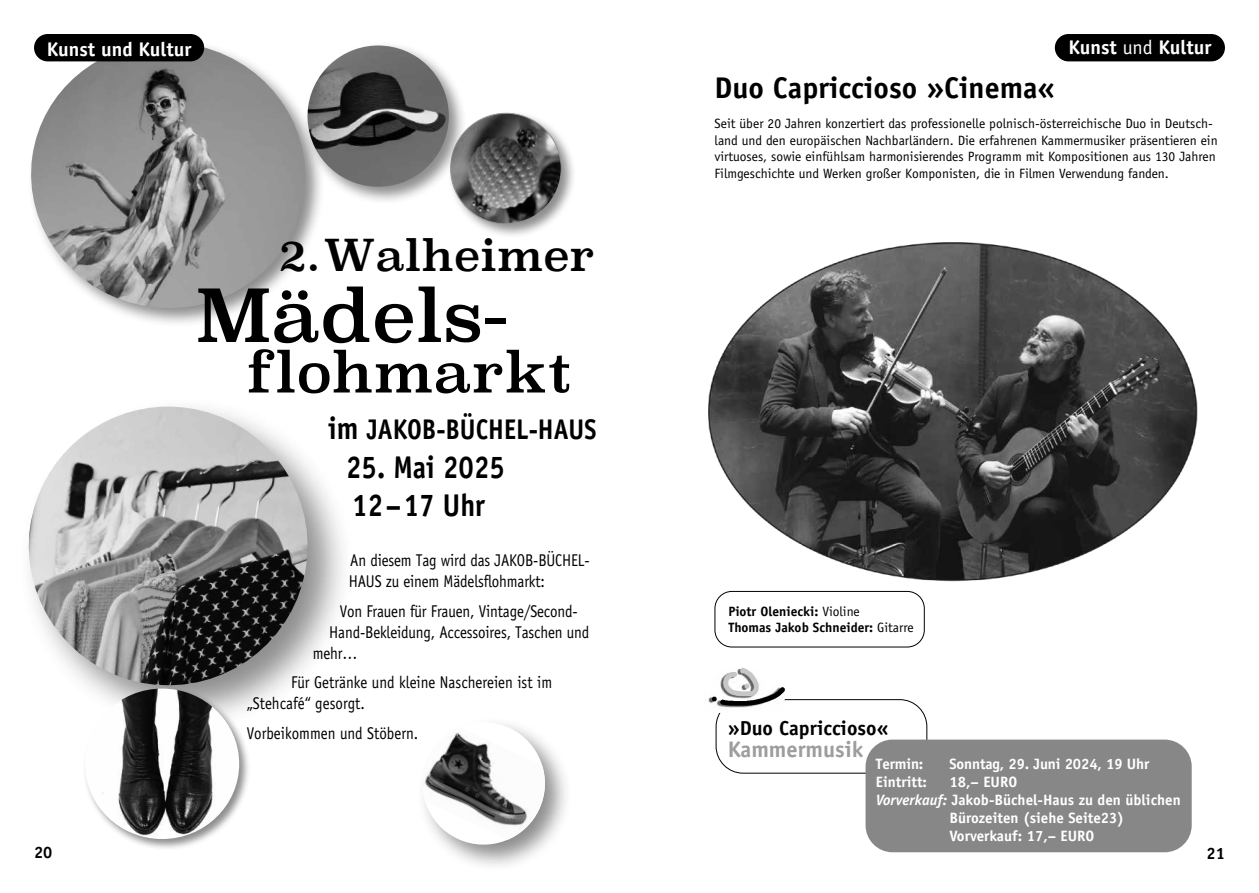
<style>
.page{position:relative;width:1259px;height:893px;background:#fff}
.page>*{position:absolute;margin:0;border:0;box-sizing:border-box;transform-origin:0 0}
.t1{font:72px "Superclarendon";color:#000}
.t2{font:55.5px "Superclarendon";color:#000}
.t3{font:42.9px "Superclarendon";color:#000}
.t4{font:700 31.5px/38.5px "Officina Sans";color:#000;scale:.88 1}
.t5{font:700 30px "Officina Sans";color:#000}
.t6{font:700 28.5px "Officina Sans";color:#000;scale:.88 1}
.t7{font:700 22.5px "Officina Sans";color:#9d9d9c}
.t8{font:700 20.25px "Officina Sans";color:#000}
.t9{font:700 19.8px "Officina Sans";color:#fff}
.t10{font:17.1px/21px "Officina Sans";letter-spacing:-.01em;color:#000;scale:.88 1}
.t11{font:700 16.5px "Officina Sans";color:#000}
.t12{font:700 15px "Officina Sans";color:#fff}
.t13{font:13.5px/16.5px "Officina Sans";color:#000}
.t14{font:700 13.5px/16.5px "Officina Sans";color:#000}
.s1{font-weight:400}
.s2{font-size:31.5px}
.s3{font-style:italic}
</style>
<div class="page">
<img style="left:708px;top:242px;width:490px;height:349px">
<div style="left:715px;top:699px;width:212px;height:74px;border:1px solid #000;border-radius:27px"></div>
<div style="left:865px;top:740px;width:326px;height:112px;background:#878787;border-radius:27px"></div>
<img style="left:708px;top:687px;width:78px;height:21px">
<img style="left:709px;top:687px;width:60px;height:13px">
<img style="left:717px;top:668px;width:45px;height:31px">
<div style="left:714px;top:591px;width:210px;height:56px;border:1px solid #000;border-radius:17px"></div>
<div style="left:448px;top:110px;width:129px;height:129px;background:#000;opacity:.45"></div>
<svg style="left:448px;top:110px;width:120px;height:121px"></svg>
<div style="left:416px;top:716px;width:157px;height:156px;background:#000;opacity:.45"></div>
<svg style="left:416px;top:716px;width:137px;height:137px"></svg>
<img style="left:421px;top:727px;width:125px;height:113px">
<div style="left:303px;top:41px;width:164px;height:164px;background:#000;opacity:.45"></div>
<img style="left:325px;top:46px;width:126px;height:143px">
<div style="left:19px;top:396px;width:336px;height:336px;background:#000;opacity:.45"></div>
<img style="left:20px;top:407px;width:297px;height:288px">
<div style="left:27px;top:38px;width:298px;height:290px;background:#000;opacity:.45"></div>
<img style="left:27px;top:43px;width:287px;height:274px">
<div style="left:83px;top:686px;width:168px;height:164px;background:#000;opacity:.45"></div>
<img style="left:85px;top:689px;width:154px;height:150px">
<div style="left:34px;top:34px;width:170px;height:27px;background:#000;border-radius:14px"></div>
<div style="left:1054px;top:34px;width:171px;height:27px;background:#000;border-radius:14px"></div>
<h3 class="t9" style="left:47px;top:36px;width:146px">Kunst und Kultur</h3>
<h3 class="t9" style="left:1068px;top:35px;width:144px">Kunst <span class="s1">und</span> Kultur</h3>
<h3 class="t3" style="left:278px;top:227px;width:318px">2.Walheimer</h3>
<h1 class="t1" style="left:196px;top:267px;width:313px">Mädels-</h1>
<h2 class="t2" style="left:247px;top:335px;width:326px">flohmarkt</h2>
<h3 class="t6" style="left:328px;top:412px;width:306px"><span class="s2">im</span> JAKOB-BÜCHEL-HAUS</h3>
<h3 class="t4" style="left:346px;top:448px;width:182px">25. Mai 2025<br>12 –17 Uhr</h3>
<p class="t10" style="left:349px;top:550px;width:275px">An diesem Tag wird das JAKOB-BÜCHEL-<br>HAUS zu einem Mädelsflohmarkt:</p>
<p class="t10" style="left:340px;top:600px;width:272px">Von Frauen für Frauen, Vintage/Second-</p>
<p class="t10" style="left:329px;top:621px;width:297px">Hand-Bekleidung, Accessoires, Taschen und</p>
<p class="t10" style="left:313px;top:642px;width:52px">mehr…</p>
<p class="t10" style="left:247px;top:672px;width:349px;text-indent:44px">Für Getränke und kleine Naschereien ist im „Stehcafé“ gesorgt.</p>
<p class="t10" style="left:247px;top:722px;width:194px">Vorbeikommen und Stöbern.</p>
<h3 class="t5" style="left:714px;top:69px;width:342px">Duo Capriccioso »Cinema«</h3>
<p class="t13" style="left:714px;top:115px;width:505px">Seit über 20 Jahren konzertiert das professionelle polnisch-österreichische Duo in Deutsch&shy;land und den europäischen Nachbarländern. Die erfahrenen Kammermusiker präsentieren ein virtuoses, sowie einfühlsam harmonisierendes Programm mit Kompositionen aus 130 Jahren Filmgeschichte und Werken großer Komponisten, die in Filmen Verwendung fanden.</p>
<p class="t14" style="left:728px;top:602px;width:187px">Piotr Oleniecki: <span class="s1">Violine<br></span>Thomas Jakob Schneider: <span class="s1">Gitarre</span></p>
<h3 class="t8" style="left:727px;top:715px;width:162px">»Duo Capriccioso«</h3>
<h3 class="t7" style="left:727px;top:735px;width:137px">Kammermusik</h3>
<p class="t12" style="left:876px;top:755px;width:49px">Termin:</p>
<p class="t12" style="left:949px;top:755px;width:201px">Sonntag, 29. Juni 2024, 19 Uhr</p>
<p class="t12" style="left:876px;top:773px;width:53px">Eintritt:</p>
<p class="t12" style="left:949px;top:773px;width:69px">18,– EURO</p>
<p class="t12" style="left:876px;top:791px;width:306px"><span class="s3">Vorverkauf:</span> Jakob-Büchel-Haus zu den üblichen</p>
<p class="t12" style="left:949px;top:809px;width:176px">Bürozeiten (siehe Seite23)</p>
<p class="t12" style="left:949px;top:827px;width:147px">Vorverkauf: 17,– EURO</p>
<p class="t11" style="left:34px;top:842px;width:20px">20</p>
<p class="t11" style="left:1206px;top:843px;width:20px">21</p>
</div>
